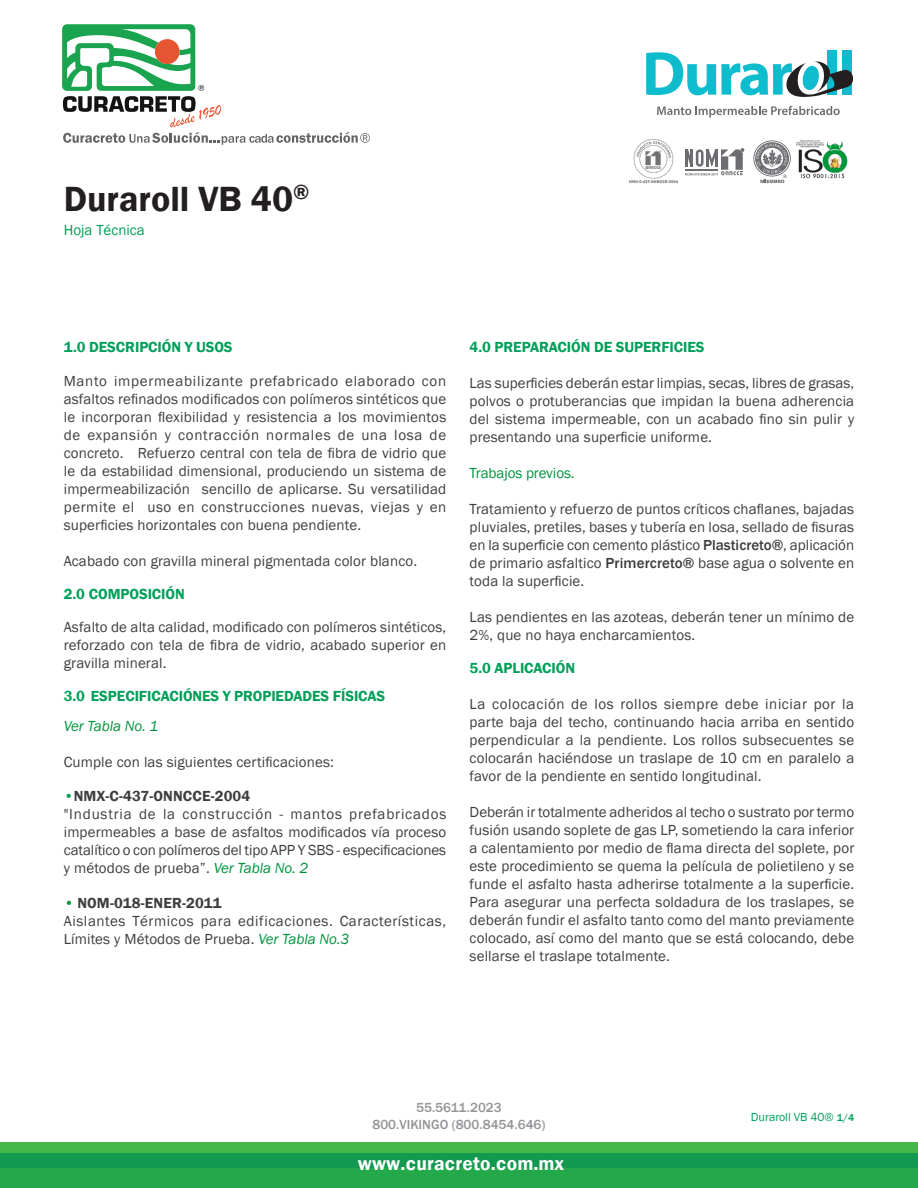
<style>
.page{position:relative;width:918px;height:1188px;background:#fff}
.page>*{position:absolute;margin:0;border:0;box-sizing:border-box;transform-origin:0 0}
.t1{font:600 36px "Franklin Gothic";color:#231f20}
.t2{font:600 19.5px "Franklin Gothic";letter-spacing:.01em;color:#fff}
.t3{font:15px/18px "Franklin Gothic";letter-spacing:.01em;color:#3e3e3f;text-align:justify}
.t4{font:600 15px "Franklin Gothic";letter-spacing:-.005em;color:#009f59}
.t5{font:15px/18px "Franklin Gothic";letter-spacing:.04em;color:#3e3e3f}
.t6{font:600 15px "Franklin Gothic";letter-spacing:.01em;color:#3e3e3f}
.t7{font:15px "Franklin Gothic";letter-spacing:-.005em;color:#00943d}
.t8{font:italic 15px "Franklin Gothic";letter-spacing:-.005em;color:#00943d}
.t9{font:15px "Franklin Gothic";color:#009f59}
.t10{font:500 13.5px/16.2px "Franklin Gothic";color:#939598;text-align:center}
.t11{font:12px "Franklin Gothic";color:#009f59}
.s1{font-weight:500;color:#009f59}
.s2{font-style:italic;color:#00943d}
.s3{font-weight:400;font-style:italic;color:#00943d}
.s4{font-weight:500}
.s5{font-weight:500;font-size:10.5px}
</style>
<div class="page">
<svg style="left:62px;top:24px;width:308px;height:121px"></svg>
<div style="left:828px;top:50px;width:9px;height:45px;background:#0fbcce"></div>
<div style="left:843px;top:50px;width:9px;height:45px;background:#0fbcce"></div>
<svg style="left:646px;top:52px;width:208px;height:45px"></svg>
<svg style="left:657px;top:106px;width:183px;height:11px"></svg>
<div style="left:0;top:1168px;width:918px;height:20px;background:#23a949"></div>
<div style="left:0;top:1153px;width:918px;height:15px;background:#13984f"></div>
<div style="left:0;top:1143px;width:918px;height:10px;background:#45b649"></div>
<svg style="left:685px;top:148px;width:59px;height:28px"></svg>
<img style="left:796px;top:140px;width:52px;height:38px">
<svg style="left:753px;top:140px;width:38px;height:43px"></svg>
<img style="left:630px;top:139px;width:47px;height:44px">
<p class="t1" style="left:64px;top:177px;width:247px">Duraroll VB 40<sup>®</sup></p>
<p class="t9" style="left:64px;top:221px;width:83px">Hoja Técnica</p>
<p class="t4" style="left:64px;top:337px;width:170px">1.0 DESCRIPCIÓN Y USOS</p>
<p class="t3" style="left:64px;top:372px;width:384px">Manto impermeabilizante prefabricado elaborado con asfaltos refinados modificados con polímeros sintéticos que le incorporan flexibilidad y resistencia a los movimientos de expansión y contracción normales de una losa de concreto. Refuerzo central con tela de fibra de vidrio que le da estabilidad dimensional, produciendo un sistema de impermeabilización sencillo de aplicarse. Su versatilidad permite el uso en construcciones nuevas, viejas y en superficies horizontales con buena pendiente.</p>
<p class="t3" style="left:64px;top:552px;width:355px">Acabado con gravilla mineral pigmentada color blanco.</p>
<p class="t4" style="left:64px;top:585px;width:122px">2.0 COMPOSICIÓN</p>
<p class="t3" style="left:64px;top:618px;width:384px">Asfalto de alta calidad, modificado con polímeros sintéticos, reforzado con tela de fibra de vidrio, acabado superior en gravilla mineral.</p>
<p class="t4" style="left:64px;top:687px;width:323px">3.0 ESPECIFICACIÓNES Y PROPIEDADES FÍSICAS</p>
<p class="t8" style="left:64px;top:717px;width:96px">Ver Tabla No. 1</p>
<p class="t3" style="left:64px;top:753px;width:272px">Cumple con las siguientes certificaciones:</p>
<p class="t6" style="left:64px;top:787px;width:188px"><span class="s1">•</span>NMX-C-437-ONNCCE-2004</p>
<p class="t3" style="left:64px;top:806px;width:384px">"Industria de la construcción - mantos prefabricados impermeables a base de asfaltos modificados vía proceso catalítico o con polímeros del tipo APP Y SBS - especificaciones y métodos de prueba”. <span class="s2">Ver Tabla No. 2</span></p>
<p class="t6" style="left:64px;top:894px;width:159px"><span class="s3">•</span> NOM-018-ENER-2011</p>
<p class="t5" style="left:64px;top:912px;width:384px">Aislantes Térmicos para edificaciones. Características,<br>Límites y Métodos de Prueba. <span class="s2">Ver Tabla No.3</span></p>
<p class="t4" style="left:470px;top:337px;width:237px">4.0 PREPARACIÓN DE SUPERFICIES</p>
<p class="t3" style="left:470px;top:374px;width:386px">Las superficies deberán estar limpias, secas, libres de grasas, polvos o protuberancias que impidan la buena adherencia del sistema impermeable, con un acabado fino sin pulir y presentando una superficie uniforme.</p>
<p class="t7" style="left:470px;top:463px;width:107px">Trabajos previos.</p>
<p class="t3" style="left:470px;top:500px;width:386px">Tratamiento y refuerzo de puntos críticos chaflanes, bajadas pluviales, pretiles, bases y tubería en losa, sellado de fisuras en la superficie con cemento plástico <span class="s4">Plasticreto®</span>, aplicación de primario asfaltico <span class="s4">Primercreto®</span> base agua o solvente en toda la superficie.</p>
<p class="t3" style="left:470px;top:608px;width:386px">Las pendientes en las azoteas, deberán tener un mínimo de<br>2%, que no haya encharcamientos.</p>
<p class="t4" style="left:470px;top:658px;width:107px">5.0 APLICACIÓN</p>
<p class="t3" style="left:470px;top:695px;width:386px">La colocación de los rollos siempre debe iniciar por la parte baja del techo, continuando hacia arriba en sentido perpendicular a la pendiente. Los rollos subsecuentes se colocarán haciéndose un traslape de 10 cm en paralelo a favor de la pendiente en sentido longitudinal.</p>
<p class="t3" style="left:470px;top:803px;width:386px">Deberán ir totalmente adheridos al techo o sustrato por termo fusión usando soplete de gas LP, sometiendo la cara inferior a calentamiento por medio de flama directa del soplete, por este procedimiento se quema la película de polietileno y se funde el asfalto hasta adherirse totalmente a la superficie.<br>Para asegurar una perfecta soldadura de los traslapes, se deberán fundir el asfalto tanto como del manto previamente colocado, así como del manto que se está colocando, debe sellarse el traslape totalmente.</p>
<p class="t10" style="left:372px;top:1100px;width:175px">55.5611.2023<br>800.VIKINGO (800.8454.646)</p>
<h2 class="t2" style="left:358px;top:1152px;width:208px">www.curacreto.com.mx</h2>
<p class="t11" style="left:751px;top:1110px;width:105px">Duraroll VB 40® <span class="s5">1/4</span></p>
</div>
